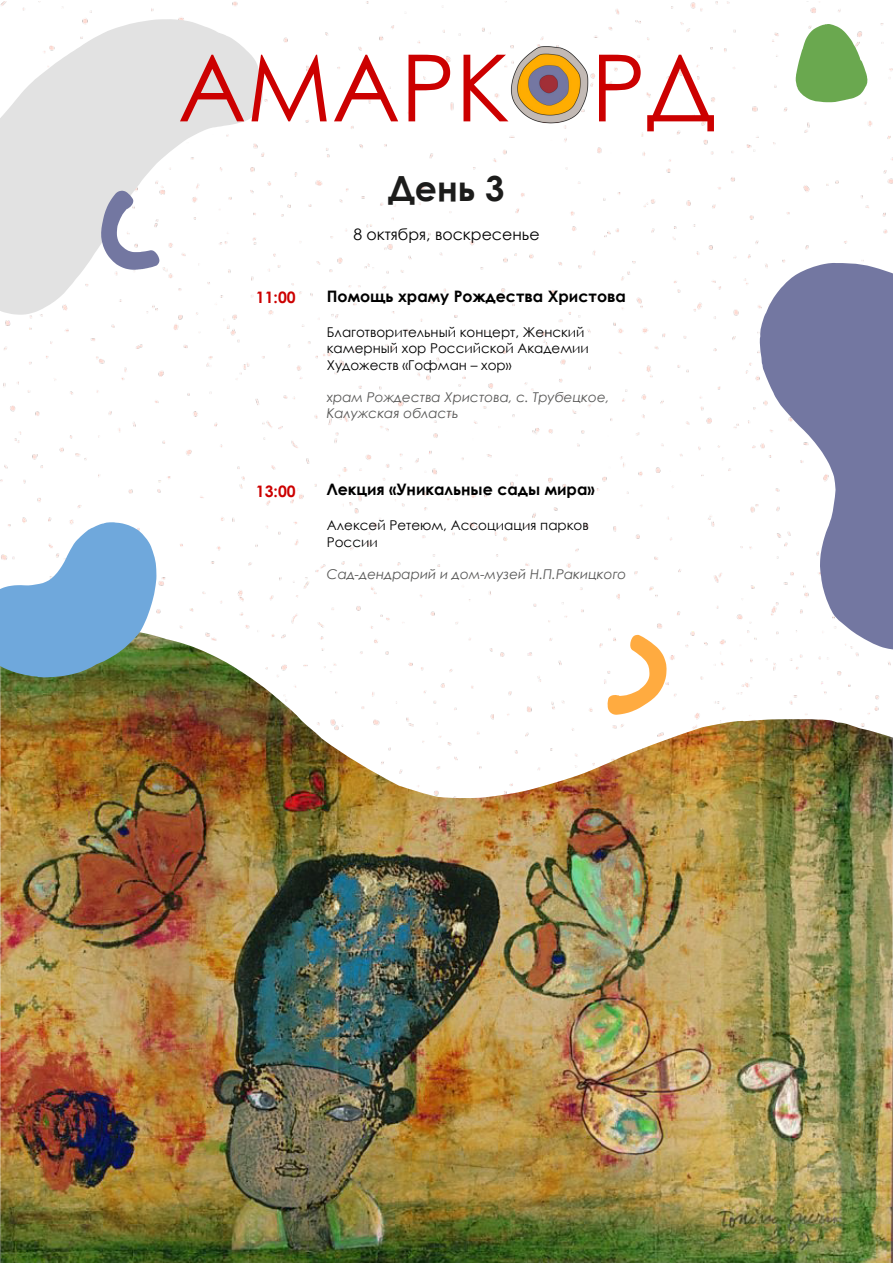
<style>
.page{position:relative;width:893px;height:1263px;background:#fff}
.page>*{position:absolute;margin:0;border:0;box-sizing:border-box;transform-origin:0 0}
.t1{font:92.85px "Century Gothic";color:#c00}
.t2{font:700 34.65px "Century Gothic";color:#1c1c1b}
.t3{font:700 15.75px "Century Gothic";color:#000}
.t4{font:15.75px "Century Gothic";color:#000}
.t5{font:700 15.75px "Century Gothic";color:#c00}
.t6{font:13.5px/16.2px "Century Gothic";color:#000}
.t7{font:italic 13.5px/16.2px "Century Gothic";color:#575756}
</style>
<div class="page">
<img style="left:0;top:1px;width:893px;height:626px">
<img style="left:0;top:627px;width:893px;height:636px">
<svg style="left:0;top:19px;width:263px;height:296px;fill:#e2e2e2"></svg>
<svg style="left:101px;top:191px;width:58px;height:79px"></svg>
<svg style="left:796px;top:24px;width:71px;height:78px"></svg>
<svg style="left:0;top:522px;width:157px;height:155px"></svg>
<svg style="left:759px;top:263px;width:134px;height:387px;fill:#7377a1"></svg>
<svg style="left:608px;top:635px;width:59px;height:80px"></svg>
<img style="left:507px;top:43px;width:88px;height:83px">
<h1 class="t1" style="left:178px;top:23px;width:539px">АМАРКОРД</h1>
<h2 class="t2" style="left:388px;top:162px;width:118px">День 3</h2>
<p class="t4" style="left:353px;top:223px;width:188px">8 октября, воскресенье</p>
<p class="t5" style="left:256px;top:286px;width:41px">11:00</p>
<p class="t3" style="left:327px;top:284px;width:301px">Помощь храму Рождества Христова</p>
<p class="t6" style="left:327px;top:324px;width:264px">Благотворительный концерт, Женский камерный хор Российской Академии<br>Художеств «Гофман – хор»</p>
<p class="t7" style="left:327px;top:389px;width:284px">храм Рождества Христова, с. Трубецкое,<br>Калужская область</p>
<p class="t5" style="left:256px;top:479px;width:41px">13:00</p>
<p class="t3" style="left:327px;top:477px;width:269px">Лекция «Уникальные сады мира»</p>
<p class="t6" style="left:327px;top:517px;width:263px">Алексей Ретеюм, Ассоциация парков<br>России</p>
<p class="t7" style="left:327px;top:566px;width:301px">Сад-дендрарий и дом-музей Н.П.Ракицкого</p>
</div>
